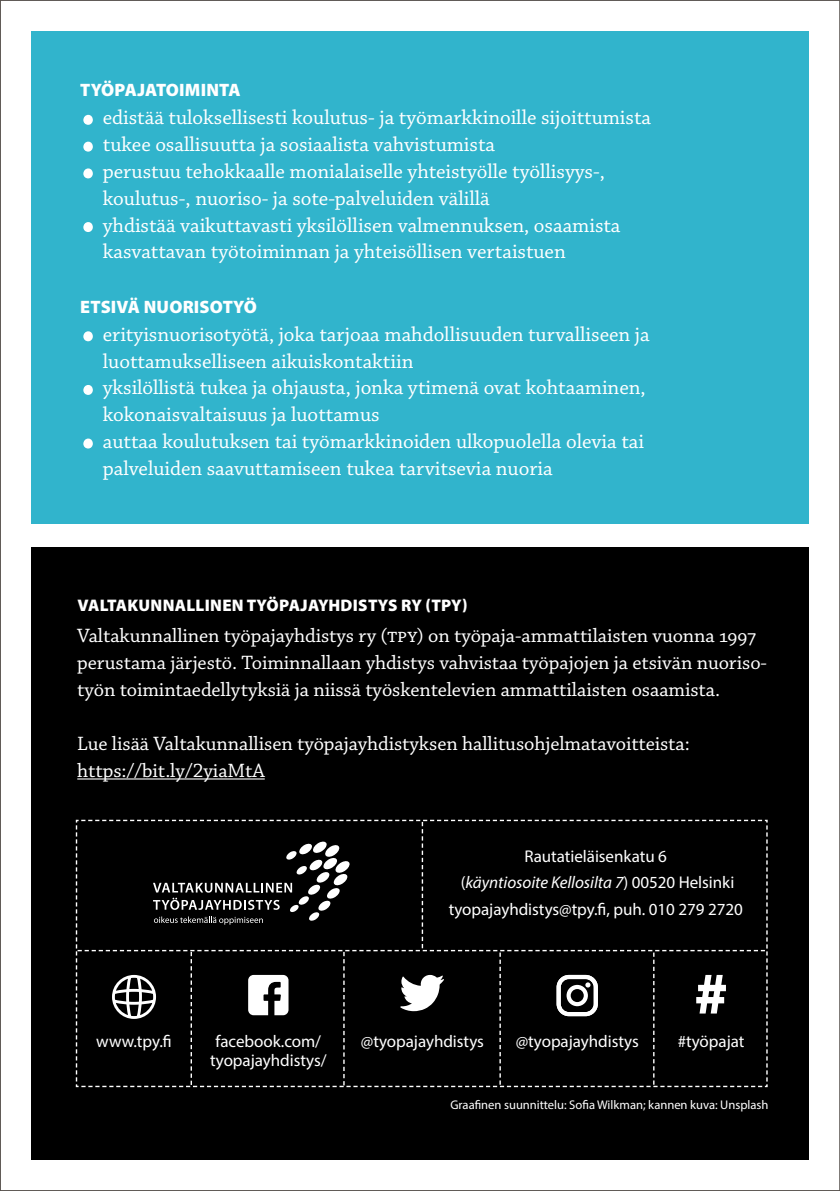
<style>
.page{position:relative;width:840px;height:1191px;background:#fff}
.page>*{position:absolute;margin:0;border:0;box-sizing:border-box;transform-origin:0 0}
.t1{font:21.2px/26.8px "Chaparral MM 390 10";letter-spacing:-.005em;color:#fff}
.t2{font:20.2px/27px "Chaparral MM 390 10";letter-spacing:-.005em;color:#fff}
.t3{font:900 18px "Myriad Pro";letter-spacing:.01em;color:#fff}
.t4{font:17px/26.8px "Myriad Pro";letter-spacing:-.005em;color:#fff;text-align:center}
.t5{font:900 16.8px "Myriad Pro";letter-spacing:.015em;color:#fff}
.t6{font:12.6px "Myriad Pro";letter-spacing:-.005em;color:#fff}
.s1{font-family:"Chaparral MM 390 30";font-size:60px}
.s2{font-family:"Chaparral MM SC 390 10"}
.s3{font-style:italic}
</style>
<div class="page">
<div style="left:31px;top:31px;width:777px;height:507px;background:#31b4cc"></div>
<div style="left:31px;top:538px;width:777px;height:621px;background:#000"></div>
<hr style="left:77px;top:778px;width:187px;height:1px;background:#fff">
<div style="left:9px;top:524px;width:819px;height:23px;background:#fff"></div>
<svg style="left:76px;top:819px;width:691px;height:268px"></svg>
<p class="t3" style="left:80px;top:80px;width:162px">TYÖPAJATOIMINTA</p>
<p class="t1" style="left:80px;top:104px;width:572px"><span class="s1">•</span> edistää tuloksellisesti koulutus- ja työmarkkinoille sijoittumista</p>
<p class="t1" style="left:80px;top:131px;width:416px"><span class="s1">•</span> tukee osallisuutta ja sosiaalista vahvistumista</p>
<p class="t1" style="left:103px;top:158px;width:503px;text-indent:-23px"><span class="s1">•</span> perustuu tehokkaalle monialaiselle yhteistyölle työllisyys-, koulutus-, nuoriso- ja sote-palveluiden välillä</p>
<p class="t1" style="left:103px;top:211px;width:519px;text-indent:-23px"><span class="s1">•</span> yhdistää vaikuttavasti yksilöllisen valmennuksen, osaamista kasvattavan työtoiminnan ja yhteisöllisen vertaistuen</p>
<p class="t3" style="left:80px;top:297px;width:178px">ETSIVÄ NUORISOTYÖ</p>
<p class="t1" style="left:103px;top:320px;width:548px;text-indent:-23px"><span class="s1">•</span> erityisnuorisotyötä, joka tarjoaa mahdollisuuden turvalliseen ja luottamukselliseen aikuiskontaktiin</p>
<p class="t1" style="left:103px;top:374px;width:544px;text-indent:-23px"><span class="s1">•</span> yksilöllistä tukea ja ohjausta, jonka ytimenä ovat kohtaaminen, kokonaisvaltaisuus ja luottamus</p>
<p class="t1" style="left:103px;top:428px;width:542px;text-indent:-23px"><span class="s1">•</span> auttaa koulutuksen tai työmarkkinoiden ulkopuolella olevia tai palveluiden saavuttamiseen tukea tarvitsevia nuoria</p>
<p class="t5" style="left:77px;top:595px;width:391px">VALTAKUNNALLINEN TYÖPAJAYHDISTYS RY (TPY)</p>
<p class="t2" style="left:77px;top:622px;width:690px">Valtakunnallinen työpajayhdistys ry <span class="s2">(tpy</span>) on työpaja-ammattilaisten vuonna <span class="s2">1997 </span>perustama järjestö. Toiminnallaan yhdistys vahvistaa työpajojen ja etsivän nuoriso&shy;työn toimintaedellytyksiä ja niissä työskentelevien ammattilaisten osaamista.</p>
<p class="t2" style="left:77px;top:730px;width:613px">Lue lisää Valtakunnallisen työpajayhdistyksen hallitusohjelmatavoitteista: https://bit.ly/2yiaMtA</p>
<p class="t4" style="left:448px;top:842px;width:295px">Rautatieläisenkatu 6<br>(<span class="s3">käyntiosoite Kellosilta 7</span>) 00520 Helsinki tyopajayhdistys@tpy.fi, puh. 010 279 2720</p>
<p class="t4" style="left:96px;top:1027px;width:77px">www.tpy.fi</p>
<p class="t4" style="left:360px;top:1027px;width:124px">@tyopajayhdistys</p>
<p class="t4" style="left:515px;top:1027px;width:124px">@tyopajayhdistys</p>
<p class="t4" style="left:677px;top:1027px;width:68px">#työpajat</p>
<p class="t4" style="left:210px;top:1031px;width:118px;line-height:19.4px">facebook.com/ tyopajayhdistys/</p>
<p class="t6" style="left:450px;top:1097px;width:319px">Graafinen suunnittelu: Sofia Wilkman; kannen kuva: Unsplash</p>
</div>
